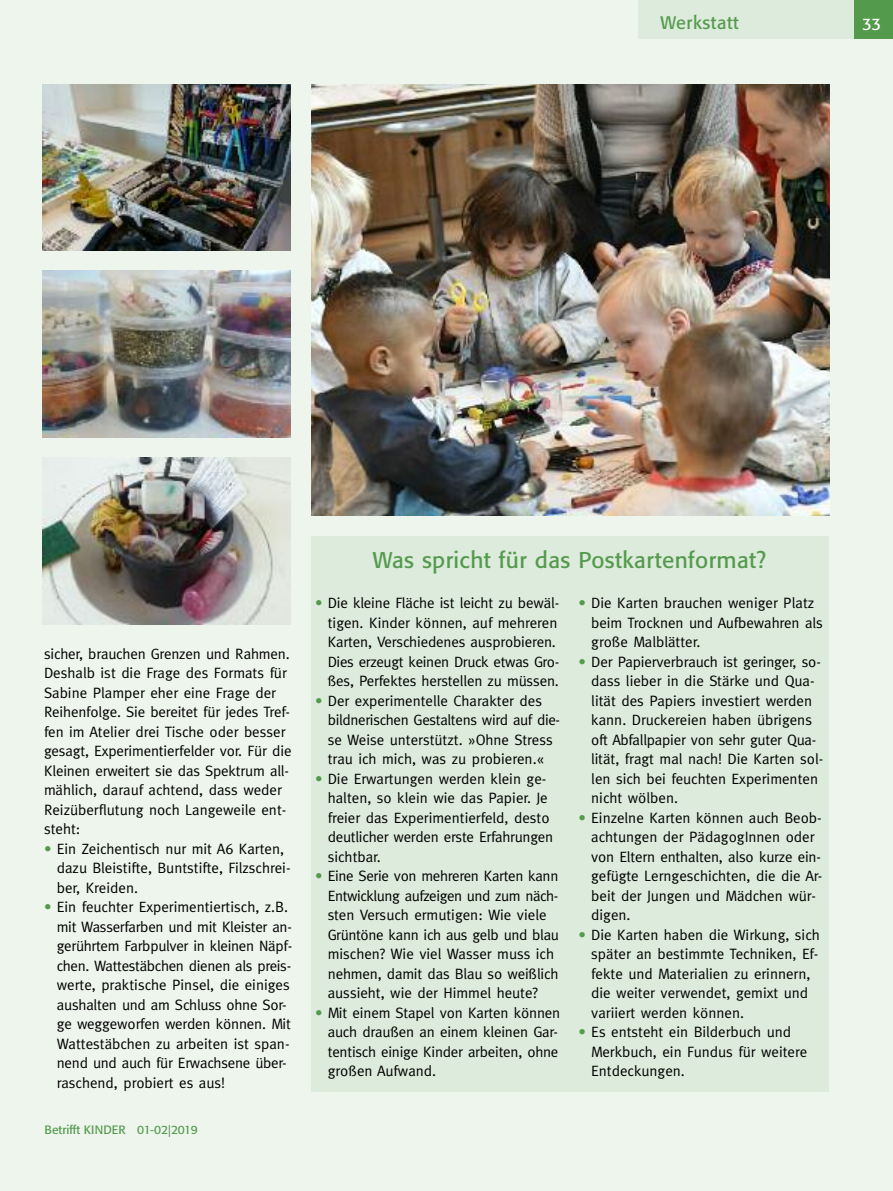
<style>
.page{position:relative;width:893px;height:1191px;background:#eef5ed}
.page>*{position:absolute;margin:0;border:0;box-sizing:border-box;transform-origin:0 0}
.t1{font:22.5px "Formata";letter-spacing:.015em;color:#549a4d}
.t2{font:18px "Formata";letter-spacing:.03em;color:#549a4d}
.t3{font:16.5px "Formata";color:#fff}
.t4{font:15px/19.5px "Meta";color:#000}
.t5{font:12px "Formata";color:#549a4d}
.s1{color:#549a4d}
</style>
<div class="page">
<div style="left:638px;top:0;width:255px;height:38px;background:#ddebdc"></div>
<div style="left:855px;top:0;width:38px;height:38px;background:#549a4d"></div>
<div style="left:310px;top:536px;width:518px;height:556px;background:#ddebdc"></div>
<img style="left:311px;top:84px;width:519px;height:431px">
<img style="left:43px;top:84px;width:248px;height:167px">
<img style="left:43px;top:270px;width:248px;height:167px">
<img style="left:43px;top:457px;width:248px;height:167px">
<p class="t2" style="left:660px;top:15px;width:80px">Werkstatt</p>
<p class="t3" style="left:862px;top:17px;width:20px">33</p>
<p class="t4" style="left:44px;top:643px;width:249px">sicher, brauchen Grenzen und Rahmen.<br>Deshalb ist die Frage des Formats für Sabine Plamper eher eine Frage der Reihenfolge. Sie bereitet für jedes Tref&shy;fen im Atelier drei Tische oder besser gesagt, Experimentierfelder vor. Für die Kleinen erweitert sie das Spektrum all&shy;mählich, darauf achtend, dass weder Reizüberflutung noch Langeweile ent&shy;steht:</p>
<p class="t4" style="left:57px;top:838px;width:235px;text-indent:-13px"><span class="s1">•</span> Ein Zeichentisch nur mit A6 Karten, dazu Bleistifte, Buntstifte, Filzschrei&shy;ber, Kreiden.</p>
<p class="t4" style="left:57px;top:897px;width:237px;text-indent:-13px"><span class="s1">•</span> Ein feuchter Experimentiertisch, z.B. mit Wasserfarben und mit Kleister an&shy;gerührtem Farbpulver in kleinen Näpf&shy;chen. Wattestäbchen dienen als preis&shy;werte, praktische Pinsel, die einiges aushalten und am Schluss ohne Sor&shy;ge weggeworfen werden können. Mit Wattestäbchen zu arbeiten ist span&shy;nend und auch für Erwachsene über&shy;raschend, probiert es aus!</p>
<p class="t5" style="left:45px;top:1124px;width:155px">Betrifft KINDER 01-02|2019</p>
<h1 class="t1" style="left:373px;top:550px;width:395px">Was spricht für das Postkartenformat?</h1>
<p class="t4" style="left:328px;top:593px;width:233px;text-indent:-13px"><span class="s1">•</span> Die kleine Fläche ist leicht zu bewäl&shy;tigen. Kinder können, auf mehreren Karten, Verschiedenes ausprobieren.<br>Dies erzeugt keinen Druck etwas Gro&shy;ßes, Perfektes herstellen zu müssen.</p>
<p class="t4" style="left:328px;top:691px;width:234px;text-indent:-13px"><span class="s1">•</span> Der experimentelle Charakter des bildnerischen Gestaltens wird auf die&shy;se Weise unterstützt. »Ohne Stress trau ich mich, was zu probieren.«</p>
<p class="t4" style="left:328px;top:769px;width:227px;text-indent:-13px"><span class="s1">•</span> Die Erwartungen werden klein ge&shy;halten, so klein wie das Papier. Je freier das Experimentierfeld, desto deutlicher werden erste Erfahrungen sichtbar.</p>
<p class="t4" style="left:328px;top:866px;width:233px;text-indent:-13px"><span class="s1">•</span> Eine Serie von mehreren Karten kann Entwicklung aufzeigen und zum näch&shy;sten Versuch ermutigen: Wie viele Grüntöne kann ich aus gelb und blau mischen? Wie viel Wasser muss ich nehmen, damit das Blau so weißlich aussieht, wie der Himmel heute?</p>
<p class="t4" style="left:328px;top:1003px;width:234px;text-indent:-13px"><span class="s1">•</span> Mit einem Stapel von Karten können auch draußen an einem kleinen Gar&shy;tentisch einige Kinder arbeiten, ohne großen Aufwand.</p>
<p class="t4" style="left:591px;top:593px;width:233px;text-indent:-13px"><span class="s1">•</span> Die Karten brauchen weniger Platz beim Trocknen und Aufbewahren als große Malblätter.</p>
<p class="t4" style="left:591px;top:652px;width:234px;text-indent:-13px"><span class="s1">•</span> Der Papierverbrauch ist geringer, so&shy;dass lieber in die Stärke und Qua&shy;lität des Papiers investiert werden kann. Druckereien haben übrigens oft Abfallpapier von sehr guter Qua&shy;lität, fragt mal nach! Die Karten sol&shy;len sich bei feuchten Experimenten nicht wölben.</p>
<p class="t4" style="left:591px;top:808px;width:233px;text-indent:-13px"><span class="s1">•</span> Einzelne Karten können auch Beob&shy;achtungen der PädagogInnen oder von Eltern enthalten, also kurze ein&shy;gefügte Lerngeschichten, die die Ar&shy;beit der Jungen und Mädchen wür&shy;digen.</p>
<p class="t4" style="left:591px;top:925px;width:230px;text-indent:-13px"><span class="s1">•</span> Die Karten haben die Wirkung, sich später an bestimmte Techniken, Ef&shy;fekte und Materialien zu erinnern, die weiter verwendet, gemixt und variiert werden können.</p>
<p class="t4" style="left:591px;top:1022px;width:217px;text-indent:-13px"><span class="s1">•</span> Es entsteht ein Bilderbuch und<br>Merkbuch, ein Fundus für weitere<br>Entdeckungen.</p>
</div>
